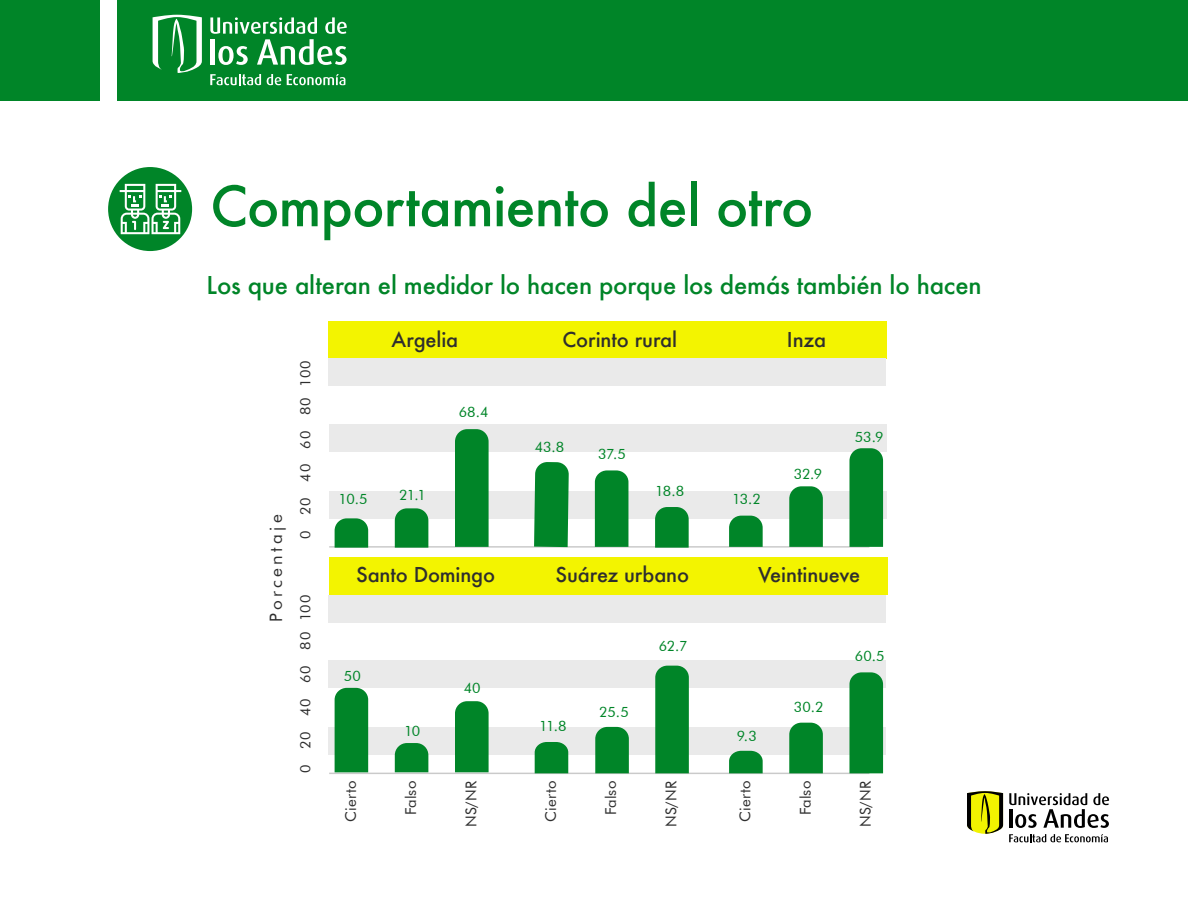
<style>
.page{position:relative;width:1188px;height:918px;background:#fff}
.page>*{position:absolute;margin:0;border:0;box-sizing:border-box;transform-origin:0 0}
.t1{font:500 54px "Futura";letter-spacing:-.015em;color:#008528}
.t2{font:500 24px "Futura";letter-spacing:-.01em;color:#008528}
.t3{font:500 19.95px "Futura";letter-spacing:-.005em;color:#2e2e2e}
.t4{font:17.1px "Futura BT";letter-spacing:.195em;color:#2e2e2e}
.t5{font:15px "Futura BT";letter-spacing:.005em;color:#2e2e2e}
.t6{font:14.25px "Futura BT";letter-spacing:-.01em;color:#008528}
.t7{font:14.25px "Futura BT";letter-spacing:.055em;color:#2e2e2e}
</style>
<div class="page">
<div style="left:0;top:0;width:100px;height:100px;background:#008528"></div>
<div style="left:118px;top:0;width:1070px;height:100px;background:#008528"></div>
<svg style="left:153px;top:15px;width:49px;height:58px"></svg>
<svg style="left:210px;top:17px;width:137px;height:48px"></svg>
<svg style="left:210px;top:74px;width:51px;height:11px"></svg>
<svg style="left:267px;top:74px;width:14px;height:11px"></svg>
<svg style="left:287px;top:74px;width:58px;height:11px"></svg>
<div style="left:108px;top:167px;width:84px;height:84px;background:#008528;border-radius:50%"></div>
<svg style="left:120px;top:184px;width:61px;height:50px"></svg>
<div style="left:328px;top:321px;width:558px;height:38px;background:#f3f400"></div>
<div style="left:329px;top:558px;width:558px;height:37px;background:#f3f400"></div>
<hr style="left:329px;top:773px;width:540px;height:1px;background:#cacaca">
<hr style="left:329px;top:546px;width:540px;height:2px;background:#cacaca">
<div style="left:329px;top:492px;width:557px;height:27px;background:#eaeaea"></div>
<div style="left:329px;top:425px;width:557px;height:27px;background:#eaeaea"></div>
<div style="left:328px;top:359px;width:558px;height:27px;background:#eaeaea"></div>
<div style="left:329px;top:728px;width:557px;height:27px;background:#eaeaea"></div>
<div style="left:329px;top:661px;width:557px;height:27px;background:#eaeaea"></div>
<div style="left:328px;top:595px;width:557px;height:27px;background:#eaeaea"></div>
<svg style="left:335px;top:518px;width:33px;height:30px"></svg>
<svg style="left:395px;top:743px;width:33px;height:29px"></svg>
<svg style="left:534px;top:462px;width:35px;height:85px;background:#108c35"></svg>
<svg style="left:655px;top:507px;width:34px;height:41px"></svg>
<svg style="left:729px;top:516px;width:34px;height:31px"></svg>
<svg style="left:729px;top:751px;width:34px;height:22px"></svg>
<svg style="left:395px;top:508px;width:33px;height:40px"></svg>
<div style="left:455px;top:701px;width:34px;height:71px;background:#008528"></div>
<div style="left:455px;top:429px;width:34px;height:118px;background:#008528"></div>
<svg style="left:789px;top:486px;width:34px;height:61px;background:#0c8a32"></svg>
<div style="left:849px;top:448px;width:34px;height:99px;background:#008528"></div>
<svg style="left:535px;top:742px;width:33px;height:31px"></svg>
<div style="left:595px;top:470px;width:33px;height:77px;background:#008528"></div>
<svg style="left:595px;top:727px;width:34px;height:46px;background:#0b8a31"></svg>
<svg style="left:655px;top:666px;width:34px;height:107px;background:#06872d"></svg>
<div style="left:335px;top:688px;width:33px;height:84px;background:#008528"></div>
<svg style="left:789px;top:723px;width:34px;height:50px;background:#0b8a31"></svg>
<div style="left:849px;top:672px;width:34px;height:101px;background:#008528"></div>
<svg style="left:967px;top:791px;width:36px;height:43px;background:#a8a911"></svg>
<svg style="left:1009px;top:793px;width:100px;height:35px"></svg>
<svg style="left:1009px;top:834px;width:99px;height:8px"></svg>
<h1 class="t1" style="left:210px;top:169px;width:605px">Comportamiento del otro</h1>
<h2 class="t2" style="left:207px;top:269px;width:777px">Los que alteran el medidor lo hacen porque los demás también lo hacen</h2>
<h3 class="t3" style="left:392px;top:326px;width:68px">Argelia</h3>
<h3 class="t3" style="left:562px;top:326px;width:116px">Corinto rural</h3>
<h3 class="t3" style="left:787px;top:326px;width:41px">Inza</h3>
<p class="t4" style="left:266px;top:622px;width:109px;rotate:-90deg">Porcentaje</p>
<p class="t7" style="left:297px;top:539px;width:180px;rotate:-90deg">0 20 40 60 80 100</p>
<p class="t7" style="left:297px;top:773px;width:180px;rotate:-90deg">0 20 40 60 80 100</p>
<p class="t6" style="left:339px;top:490px;width:31px">10.5</p>
<p class="t6" style="left:399px;top:486px;width:28px">21.1</p>
<p class="t6" style="left:459px;top:404px;width:31px">68.4</p>
<p class="t6" style="left:535px;top:438px;width:31px">43.8</p>
<p class="t6" style="left:598px;top:445px;width:29px">37.5</p>
<p class="t6" style="left:655px;top:482px;width:31px">18.8</p>
<p class="t6" style="left:732px;top:490px;width:30px">13.2</p>
<p class="t6" style="left:794px;top:465px;width:30px">32.9</p>
<p class="t6" style="left:855px;top:429px;width:30px">53.9</p>
<h3 class="t3" style="left:356px;top:561px;width:141px">Santo Domingo</h3>
<h3 class="t3" style="left:556px;top:561px;width:135px">Suárez urbano</h3>
<h3 class="t3" style="left:758px;top:561px;width:103px">Veintinueve</h3>
<p class="t6" style="left:344px;top:667px;width:19px">50</p>
<p class="t6" style="left:404px;top:722px;width:18px">10</p>
<p class="t6" style="left:464px;top:680px;width:18px">40</p>
<p class="t6" style="left:539px;top:718px;width:29px">11.8</p>
<p class="t6" style="left:599px;top:703px;width:31px">25.5</p>
<p class="t6" style="left:659px;top:637px;width:30px">62.7</p>
<p class="t6" style="left:737px;top:728px;width:22px">9.3</p>
<p class="t6" style="left:794px;top:699px;width:31px">30.2</p>
<p class="t6" style="left:855px;top:647px;width:31px">60.5</p>
<p class="t5" style="left:342px;top:822px;width:42px;rotate:-90deg">Cierto</p>
<p class="t5" style="left:402px;top:815px;width:36px;rotate:-90deg">Falso</p>
<p class="t5" style="left:462px;top:827px;width:48px;rotate:-90deg">NS/NR</p>
<p class="t5" style="left:542px;top:822px;width:42px;rotate:-90deg">Cierto</p>
<p class="t5" style="left:602px;top:815px;width:36px;rotate:-90deg">Falso</p>
<p class="t5" style="left:662px;top:827px;width:48px;rotate:-90deg">NS/NR</p>
<p class="t5" style="left:736px;top:822px;width:42px;rotate:-90deg">Cierto</p>
<p class="t5" style="left:796px;top:815px;width:36px;rotate:-90deg">Falso</p>
<p class="t5" style="left:856px;top:827px;width:48px;rotate:-90deg">NS/NR</p>
</div>
